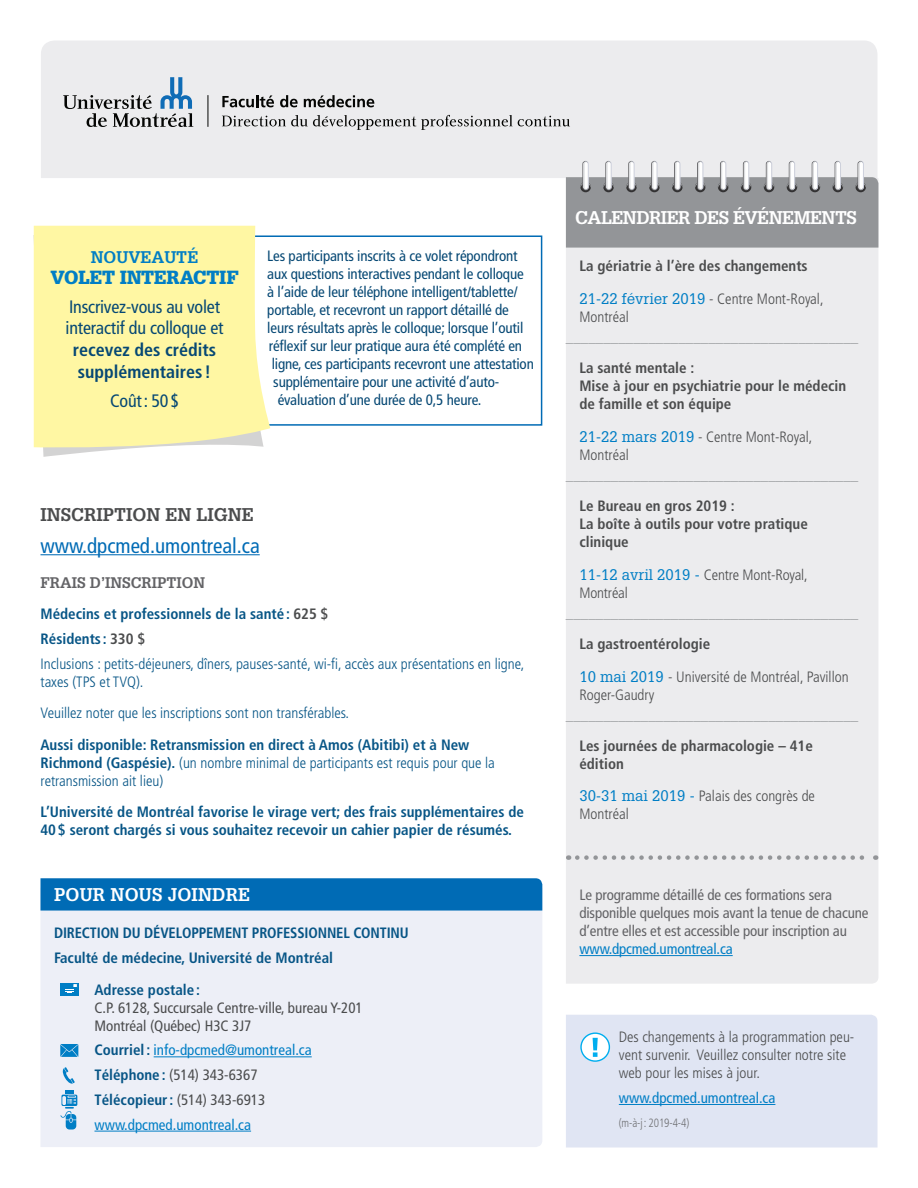
<style>
.page{position:relative;width:918px;height:1188px;background:#fff}
.page>*{position:absolute;margin:0;border:0;box-sizing:border-box;transform-origin:0 0}
.t1{font:condensed 21px "Frutiger";color:#006bb5}
.Objectif_item{font:900 18.6px "Glypha";color:#007ec5}
.Objectif_item-2{font:condensed 18px/21.6px "Frutiger";letter-spacing:-.01em;color:#064874;text-align:center}
.t2{font:700 18px "Glypha";letter-spacing:-.03em;color:#fff}
.t3{font:700 18px "Glypha";color:#4b4c4d}
.t4{font:700 18px "Glypha";letter-spacing:.01em;color:#fff}
.Objectif_item-3{font:700 16.5px "Glypha";color:#007ec5}
.t5{font:700 condensed 15px/18px "Frutiger";color:#075586}
.Objectif_item-4{font:condensed 15px "Frutiger";letter-spacing:-.01em;color:#064874}
.Objectifs_du_program{font:300 condensed 15px/18px "Frutiger";color:#4b4c4d}
.t6{font:700 condensed 15px/18px "Frutiger";color:#4b4c4d}
.t7{font:condensed 15px "Frutiger";color:#9d9fa2}
.t8{font:300 condensed 15px/18px "Frutiger";color:#075586}
.t9{font:condensed 15px/18px "Frutiger";letter-spacing:-.01em;color:#636366}
.t10{font:condensed 15px "Frutiger";color:#4b4c4d}
.t11{font:condensed 15px "Frutiger";color:#007ec5}
.t12{font:700 15px "Glypha";color:#636366}
.Objectifs_du_program-2{font:300 condensed 12px "Frutiger";color:#6f7073;scale:.93 1}
.s1{font-weight:700}
.s2{color:#4b4c4d}
.s3{font-weight:300}
.s4{font-weight:700;color:#075586}
.s5{font-family:"Glypha";font-weight:400;font-stretch:normal;color:#007ec5}
.s6{color:#007ec5}
</style>
<div class="page">
<hr style="left:40px;top:554px;width:220px;height:1px;background:#006bb5">
<div style="left:41px;top:41px;width:836px;height:137px;background:#ececee"></div>
<svg style="left:222px;top:95px;width:52px;height:12px"></svg>
<svg style="left:280px;top:95px;width:18px;height:12px"></svg>
<svg style="left:304px;top:95px;width:70px;height:12px"></svg>
<svg style="left:222px;top:115px;width:348px;height:15px;background:#c3c3c4"></svg>
<svg style="left:63px;top:77px;width:130px;height:50px;background:#bfc5cb"></svg>
<hr style="left:208px;top:95px;width:1px;height:32px;background:#040503">
<div style="left:53px;top:235px;width:489px;height:191px;background:#fff;border:2px solid #006bb5"></div>
<svg style="left:43px;top:449px;width:77px;height:8px"></svg>
<svg style="left:34px;top:226px;width:236px;height:223px;background:#fef6a9"></svg>
<div style="left:41px;top:911px;width:501px;height:236px;background:#edeff7"></div>
<div style="left:40px;top:878px;width:502px;height:33px;background:#006bb5"></div>
<hr style="left:154px;top:1056px;width:158px;height:1px;background:#007ec5">
<hr style="left:94px;top:1131px;width:157px;height:1px;background:#007ec5">
<svg style="left:60px;top:1044px;width:18px;height:13px"></svg>
<svg style="left:61px;top:1067px;width:14px;height:17px"></svg>
<svg style="left:61px;top:1091px;width:16px;height:39px"></svg>
<div style="left:60px;top:983px;width:19px;height:13px;background:#007ec5"></div>
<svg style="left:65px;top:984px;width:13px;height:9px"></svg>
<div style="left:566px;top:1015px;width:312px;height:133px;background:#e0e5f3"></div>
<div style="left:566px;top:248px;width:312px;height:736px;background:#ececee"></div>
<div style="left:583px;top:161px;width:6px;height:29px;border:1px solid #fff;border-radius:3px"></div>
<div style="left:628px;top:161px;width:7px;height:29px;border:1px solid #fff;border-radius:3px"></div>
<div style="left:743px;top:161px;width:6px;height:29px;border:1px solid #fff;border-radius:3px"></div>
<div style="left:674px;top:161px;width:6px;height:29px;border:1px solid #fff;border-radius:3px"></div>
<div style="left:789px;top:161px;width:6px;height:29px;border:1px solid #fff;border-radius:3px"></div>
<div style="left:605px;top:161px;width:7px;height:29px;border:1px solid #fff;border-radius:3px"></div>
<div style="left:651px;top:161px;width:6px;height:29px;border:1px solid #fff;border-radius:3px"></div>
<div style="left:766px;top:161px;width:6px;height:29px;border:1px solid #fff;border-radius:3px"></div>
<div style="left:697px;top:161px;width:6px;height:29px;border:1px solid #fff;border-radius:3px"></div>
<div style="left:812px;top:161px;width:6px;height:29px;border:1px solid #fff;border-radius:3px"></div>
<div style="left:720px;top:161px;width:6px;height:29px;border:1px solid #fff;border-radius:3px"></div>
<div style="left:835px;top:161px;width:6px;height:29px;border:1px solid #fff;border-radius:3px"></div>
<div style="left:858px;top:161px;width:6px;height:29px;border:1px solid #fff;border-radius:3px"></div>
<svg style="left:566px;top:162px;width:312px;height:86px;background:#a3a5a8"></svg>
<svg style="left:577px;top:855px;width:299px;height:5px"></svg>
<hr style="left:579px;top:955px;width:154px;height:1px;background:#007ec5">
<p class="Objectif_item-3" style="left:91px;top:247px;width:109px">NOUVEAUTÉ</p>
<p class="Objectif_item" style="left:50px;top:266px;width:190px">VOLET INTERACTIF</p>
<p class="Objectif_item-2" style="left:66px;top:296px;width:159px">Inscrivez-vous au volet interactif du colloque et <span class="s1">recevez des crédits supplémentaires !</span></p>
<p class="Objectif_item-2" style="left:110px;top:390px;width:70px">Coût: 50$</p>
<p class="Objectif_item-4" style="left:267px;top:248px;width:252px">Les participants inscrits à ce volet répondront</p>
<p class="Objectif_item-4" style="left:267px;top:266px;width:258px">aux questions interactives pendant le colloque</p>
<p class="Objectif_item-4" style="left:267px;top:284px;width:252px">à l’aide de leur téléphone intelligent/tablette/</p>
<p class="Objectif_item-4" style="left:267px;top:302px;width:243px">portable, et recevront un rapport détaillé de</p>
<p class="Objectif_item-4" style="left:267px;top:320px;width:258px">leurs résultats après le colloque; lorsque l’outil</p>
<p class="Objectif_item-4" style="left:269px;top:338px;width:255px">réflexif sur leur pratique aura été complété en</p>
<p class="Objectif_item-4" style="left:272px;top:356px;width:264px">ligne, ces participants recevront une attestation</p>
<p class="Objectif_item-4" style="left:273px;top:374px;width:227px">supplémentaire pour une activité d’auto-</p>
<p class="Objectif_item-4" style="left:278px;top:392px;width:205px">évaluation d’une durée de 0,5 heure.</p>
<p class="t3" style="left:40px;top:504px;width:215px">INSCRIPTION EN LIGNE</p>
<p class="t1" style="left:40px;top:533px;width:221px">www.dpcmed.umontreal.ca</p>
<p class="t12" style="left:40px;top:573px;width:166px">FRAIS D’INSCRIPTION</p>
<p class="t5" style="left:40px;top:605px;width:289px">Médecins et professionnels de la santé: <span class="s2">625 $</span></p>
<p class="t5" style="left:40px;top:630px;width:106px">Résidents : <span class="s2">330 $</span></p>
<p class="t8" style="left:40px;top:655px;width:485px">Inclusions : petits-déjeuners, dîners, pauses-santé, wi-fi, accès aux présentations en ligne, taxes (TPS et TVQ).</p>
<p class="t8" style="left:40px;top:704px;width:310px">Veuillez noter que les inscriptions sont non transférables.</p>
<p class="t5" style="left:40px;top:736px;width:456px">Aussi disponible: Retransmission en direct à Amos (Abitibi) et à New<br>Richmond (Gaspésie). <span class="s3">(un nombre minimal de participants est requis pour que la retransmission ait lieu)</span></p>
<p class="t5" style="left:40px;top:803px;width:485px">L’Université de Montréal favorise le virage vert; des frais supplémentaires de<br>40$ seront chargés si vous souhaitez recevoir un cahier papier de résumés.</p>
<p class="t4" style="left:54px;top:884px;width:198px">POUR NOUS JOINDRE</p>
<p class="t5" style="left:54px;top:924px;width:356px">DIRECTION DU DÉVELOPPEMENT PROFESSIONNEL CONTINU</p>
<p class="t5" style="left:54px;top:949px;width:281px">Faculté de médecine, Université de Montréal</p>
<p class="t5" style="left:94px;top:980px;width:107px">Adresse postale:</p>
<p class="t10" style="left:94px;top:999px;width:270px">C.P. 6128, Succursale Centre-ville, bureau Y-201</p>
<p class="t10" style="left:94px;top:1017px;width:158px">Montréal (Québec) H3C 3J7</p>
<p class="t11" style="left:94px;top:1041px;width:219px"><span class="s4">Courriel:</span> info-dpcmed@umontreal.ca</p>
<p class="t10" style="left:94px;top:1066px;width:165px"><span class="s4">Téléphone:</span> (514) 343-6367</p>
<p class="t10" style="left:94px;top:1091px;width:172px"><span class="s4">Télécopieur:</span> (514) 343-6913</p>
<p class="t11" style="left:94px;top:1116px;width:158px">www.dpcmed.umontreal.ca</p>
<p class="t2" style="left:575px;top:206px;width:283px">CALENDRIER DES ÉVÉNEMENTS</p>
<p class="t6" style="left:579px;top:257px;width:230px">La gériatrie à l’ère des changements</p>
<p class="Objectifs_du_program" style="left:579px;top:290px;width:246px"><span class="s5">21-22 février 2019</span> - Centre Mont-Royal,<br>Montréal</p>
<p class="t7" style="left:566px;top:328px;width:294px">_______________________________________</p>
<p class="t6" style="left:579px;top:359px;width:117px">La santé mentale :</p>
<p class="t6" style="left:579px;top:377px;width:268px">Mise à jour en psychiatrie pour le médecin de famille et son équipe</p>
<p class="Objectifs_du_program" style="left:579px;top:428px;width:235px"><span class="s5">21-22 mars 2019</span> - Centre Mont-Royal,<br>Montréal</p>
<p class="t7" style="left:566px;top:466px;width:294px">_______________________________________</p>
<p class="t6" style="left:579px;top:497px;width:157px">Le Bureau en gros 2019 :</p>
<p class="t6" style="left:579px;top:515px;width:230px">La boîte à outils pour votre pratique clinique</p>
<p class="Objectifs_du_program" style="left:579px;top:566px;width:230px"><span class="s5">11-12 avril 2019 -</span> Centre Mont-Royal,<br>Montréal</p>
<p class="t7" style="left:566px;top:604px;width:294px">_______________________________________</p>
<p class="t6" style="left:579px;top:635px;width:132px">La gastroentérologie</p>
<p class="Objectifs_du_program" style="left:579px;top:668px;width:271px"><span class="s5">10 mai 2019</span> - Université de Montréal, Pavillon<br>Roger-Gaudry</p>
<p class="t7" style="left:566px;top:706px;width:294px">_______________________________________</p>
<p class="t6" style="left:579px;top:737px;width:235px">Les journées de pharmacologie – 41e édition</p>
<p class="Objectifs_du_program" style="left:579px;top:787px;width:237px"><span class="s5">30-31 mai 2019 -</span> Palais des congrès de<br>Montréal</p>
<p class="t9" style="left:579px;top:886px;width:291px">Le programme détaillé de ces formations sera disponible quelques mois avant la tenue de chacune d’entre elles et est accessible pour inscription au <span class="s6">www.dpcmed.umontreal.ca</span></p>
<p class="Objectifs_du_program" style="left:619px;top:1028px;width:237px">Des changements à la programmation peu&shy;vent survenir. Veuillez consulter notre site web pour les mises à jour.</p>
<p class="t11" style="left:619px;top:1089px;width:158px">www.dpcmed.umontreal.ca</p>
<p class="Objectifs_du_program-2" style="left:619px;top:1117px;width:77px">(m-à-j: 2019-4-4)</p>
</div>
